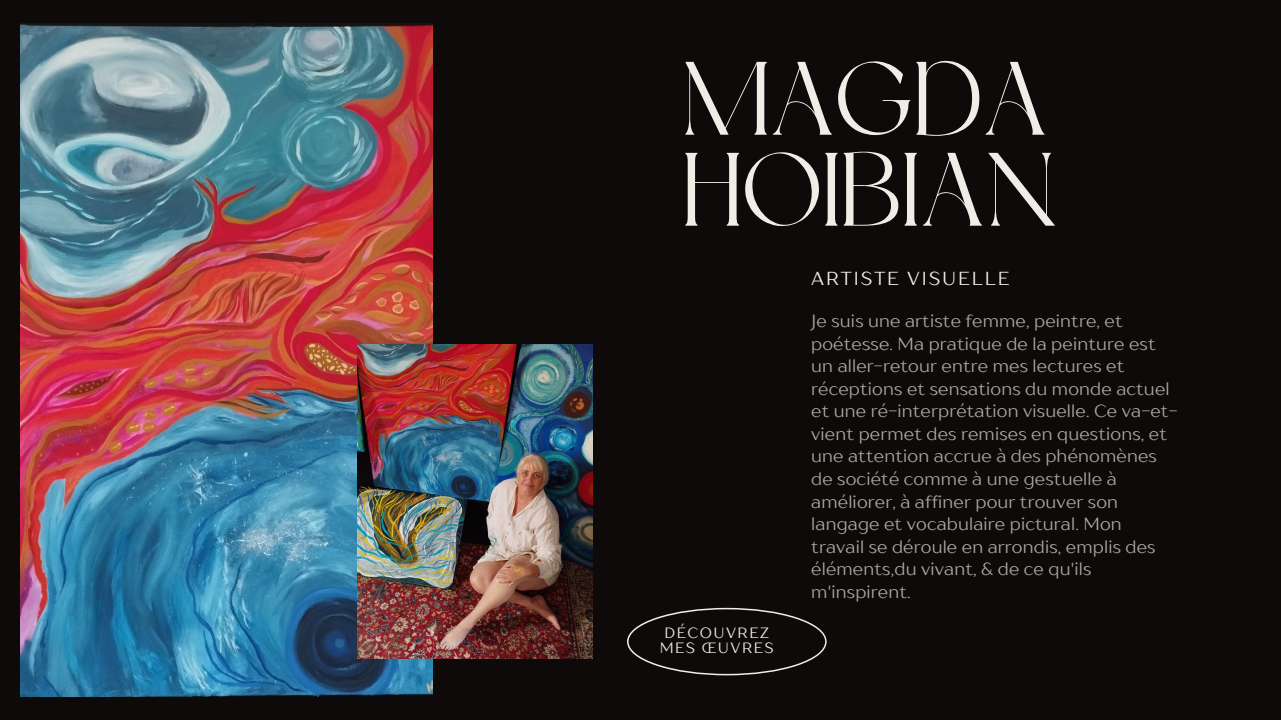
<style>
.page{position:relative;width:1281px;height:720px;background:#0e0a0a}
.page>*{position:absolute;margin:0;border:0;box-sizing:border-box;transform-origin:0 0}
.t1{font:103.75px "Dream Avenue";color:#eeeee6}
.t2{font:18.75px "TT Drugs";letter-spacing:.1em;color:#eeeee6}
.t3{font:17.5px/22.5px "TT Drugs";letter-spacing:.01em;color:#aba9a8}
.t4{font:14.88px/15.1px "TT Drugs";letter-spacing:.1em;color:#eeeee6;text-align:center}
</style>
<div class="page">
<img style="left:20px;top:24px;width:413px;height:672px">
<svg style="left:627px;top:608px;width:199px;height:67px"></svg>
<img style="left:357px;top:344px;width:236px;height:314px">
<p class="t1" style="left:682px;top:57px;width:367px">MAGDA</p>
<p class="t1" style="left:682px;top:148px;width:377px">HOIBIAN</p>
<p class="t4" style="left:659px;top:625px;width:116px">DÉCOUVREZ<br>MES ŒUVRES</p>
<p class="t2" style="left:811px;top:267px;width:200px">ARTISTE VISUELLE</p>
<p class="t3" style="left:811px;top:310px;width:368px">Je suis une artiste femme, peintre, et poétesse. Ma pratique de la peinture est un aller-retour entre mes lectures et réceptions et sensations du monde actuel et une ré-interprétation visuelle. Ce va-et&shy;vient permet des remises en questions, et une attention accrue à des phénomènes de société comme à une gestuelle à améliorer, à affiner pour trouver son langage et vocabulaire pictural. Mon travail se déroule en arrondis, emplis des éléments,du vivant, &amp; de ce qu'ils m'inspirent.</p>
</div>
